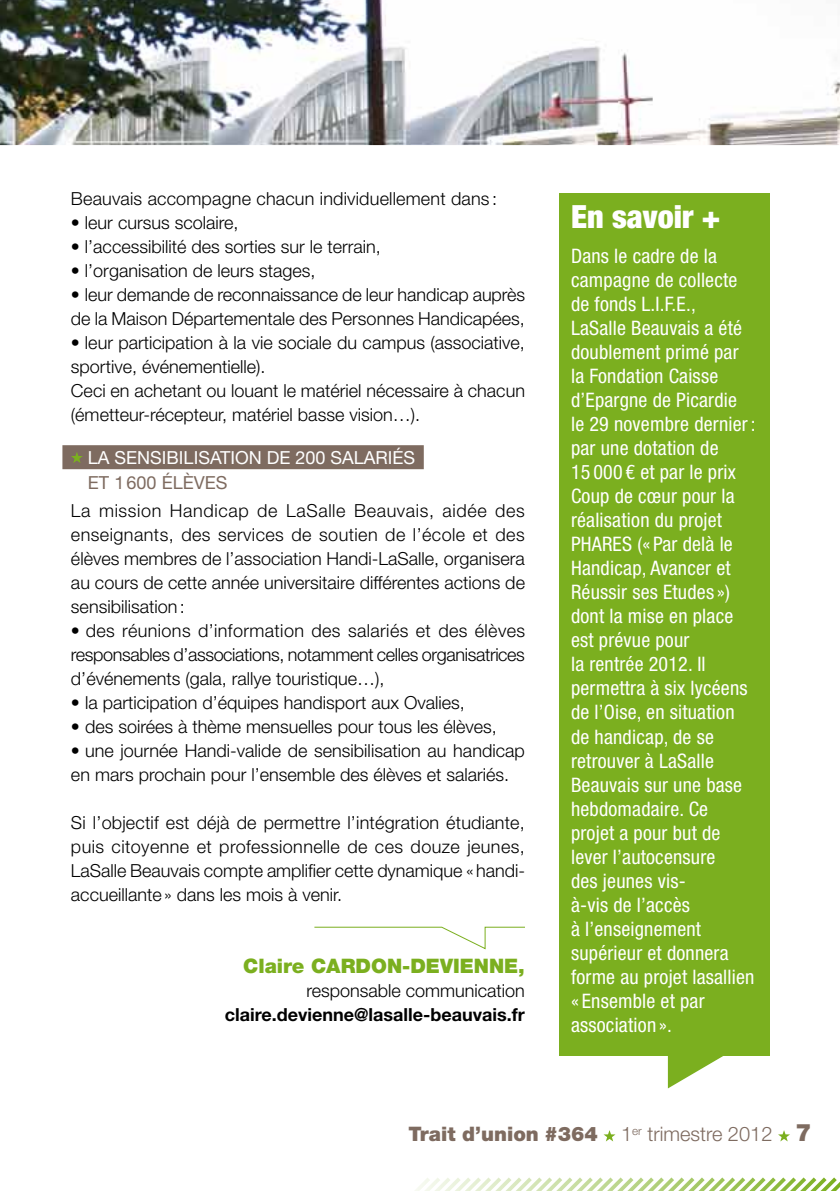
<style>
.page{position:relative;width:840px;height:1191px;background:#fff}
.page>*{position:absolute;margin:0;border:0;box-sizing:border-box;transform-origin:0 0}
.t1{font:900 condensed 32px "Helvetica Neue LT Std";color:#fff}
.t2{font:condensed 20px/24px "Helvetica Neue LT Std";letter-spacing:.01em;color:#fff}
.t3{font:900 20px "Helvetica Neue LT Std";color:#7e6b60}
.t4{font:900 20px "Helvetica Neue LT Std";color:#7baf1f}
.t5{font:300 18px/24px "Helvetica Neue LT Std";color:#000}
.t6{font:700 18px "Helvetica Neue LT Std";color:#000}
.t7{font:18px "Helvetica Neue LT Std";color:#fff}
.t8{font:18px "Helvetica Neue LT Std";color:#7e6b60}
.s1{font-weight:300}
.s2{font-size:24px}
</style>
<div class="page">
<svg style="left:603px;top:1130px;width:12px;height:11px"></svg>
<svg style="left:778px;top:1130px;width:11px;height:11px"></svg>
<img style="left:0;top:0;width:839px;height:145px">
<svg style="left:415px;top:1177px;width:424px;height:14px"></svg>
<div style="left:62px;top:445px;width:361px;height:24px;background:#7e6b60"></div>
<svg style="left:71px;top:452px;width:12px;height:11px"></svg>
<svg style="left:314px;top:926px;width:211px;height:24px"></svg>
<div style="left:558px;top:193px;width:210px;height:862px;background:#7baf1f"></div>
<svg style="left:667px;top:1055px;width:62px;height:33px"></svg>
<p class="t5" style="left:71px;top:186px;width:427px">Beauvais accompagne chacun individuellement dans :</p>
<p class="t5" style="left:71px;top:210px;width:169px">• leur cursus scolaire,</p>
<p class="t5" style="left:71px;top:234px;width:311px">• l’accessibilité des sorties sur le terrain,</p>
<p class="t5" style="left:71px;top:258px;width:246px">• l’organisation de leurs stages,</p>
<p class="t5" style="left:71px;top:282px;width:455px">• leur demande de reconnaissance de leur handicap auprès de la Maison Départementale des Personnes Handicapées,</p>
<p class="t5" style="left:71px;top:330px;width:455px">• leur participation à la vie sociale du campus (associative, sportive, événementielle).<br>Ceci en achetant ou louant le matériel nécessaire à chacun (émetteur-récepteur, matériel basse vision…).</p>
<p class="t7" style="left:88px;top:447px;width:329px">LA SENSIBILISATION DE 200 SALARIÉS</p>
<p class="t8" style="left:88px;top:472px;width:141px">ET 1600 ÉLÈVES</p>
<p class="t5" style="left:71px;top:498px;width:455px;text-align:justify">La mission Handicap de LaSalle Beauvais, aidée des enseignants, des services de soutien de l’école et des élèves membres de l’association Handi-LaSalle, organisera au cours de cette année universitaire différentes actions de sensibilisation:</p>
<p class="t5" style="left:71px;top:618px;width:455px;text-align:justify">• des réunions d’information des salariés et des élèves responsables d’associations, notamment celles organisatrices d’événements (gala, rallye touristique…),</p>
<p class="t5" style="left:71px;top:690px;width:395px">• la participation d’équipes handisport aux Ovalies,</p>
<p class="t5" style="left:71px;top:714px;width:427px">• des soirées à thème mensuelles pour tous les élèves,</p>
<p class="t5" style="left:71px;top:738px;width:455px">• une journée Handi-valide de sensibilisation au handicap en mars prochain pour l’ensemble des élèves et salariés.</p>
<p class="t5" style="left:71px;top:810px;width:455px;text-align:justify">Si l’objectif est déjà de permettre l’intégration étudiante, puis citoyenne et professionnelle de ces douze jeunes, LaSalle Beauvais compte amplifier cette dynamique «handi&shy;accueillante» dans les mois à venir.</p>
<p class="t4" style="left:243px;top:954px;width:84px">Claire CARDON</p>
<p class="t4" style="left:402px;top:954px;width:65px">-DEVIENNE</p>
<p class="t4" style="left:518px;top:954px;width:8px">,</p>
<p class="t5" style="left:306px;top:978px;width:220px">responsable communication</p>
<p class="t6" style="left:224px;top:1003px;width:301px">claire.devienne@lasalle-beauvais.fr</p>
<h1 class="t1" style="left:570px;top:197px;width:151px">En savoir +</h1>
<p class="t2" style="left:570px;top:244px;width:186px">Dans le cadre de la campagne de collecte de fonds L.I.F.E.,<br>LaSalle Beauvais a été doublement primé par la Fondation Caisse d’Epargne de Picardie<br>le 29 novembre dernier: par une dotation de<br>15 000 € et par le prix<br>Coup de cœur pour la réalisation du projet<br>PHARES (« Par delà le<br>Handicap, Avancer et<br>Réussir ses Etudes ») dont la mise en place est prévue pour<br>la rentrée 2012. Il permettra à six lycéens de l’Oise, en situation de handicap, de se retrouver à LaSalle<br>Beauvais sur une base hebdomadaire. Ce projet a pour but de lever l’autocensure<br>des jeunes vis-<br>à-vis de l’accès<br>à l’enseignement supérieur et donnera forme au projet lasallien « Ensemble et par association ».</p>
<p class="t3" style="left:408px;top:1122px;width:404px">Trait d’union #364 <span class="s1">1</span><sup>er</sup> <span class="s1">trimestre 2012</span> <span class="s2">7</span></p>
</div>
